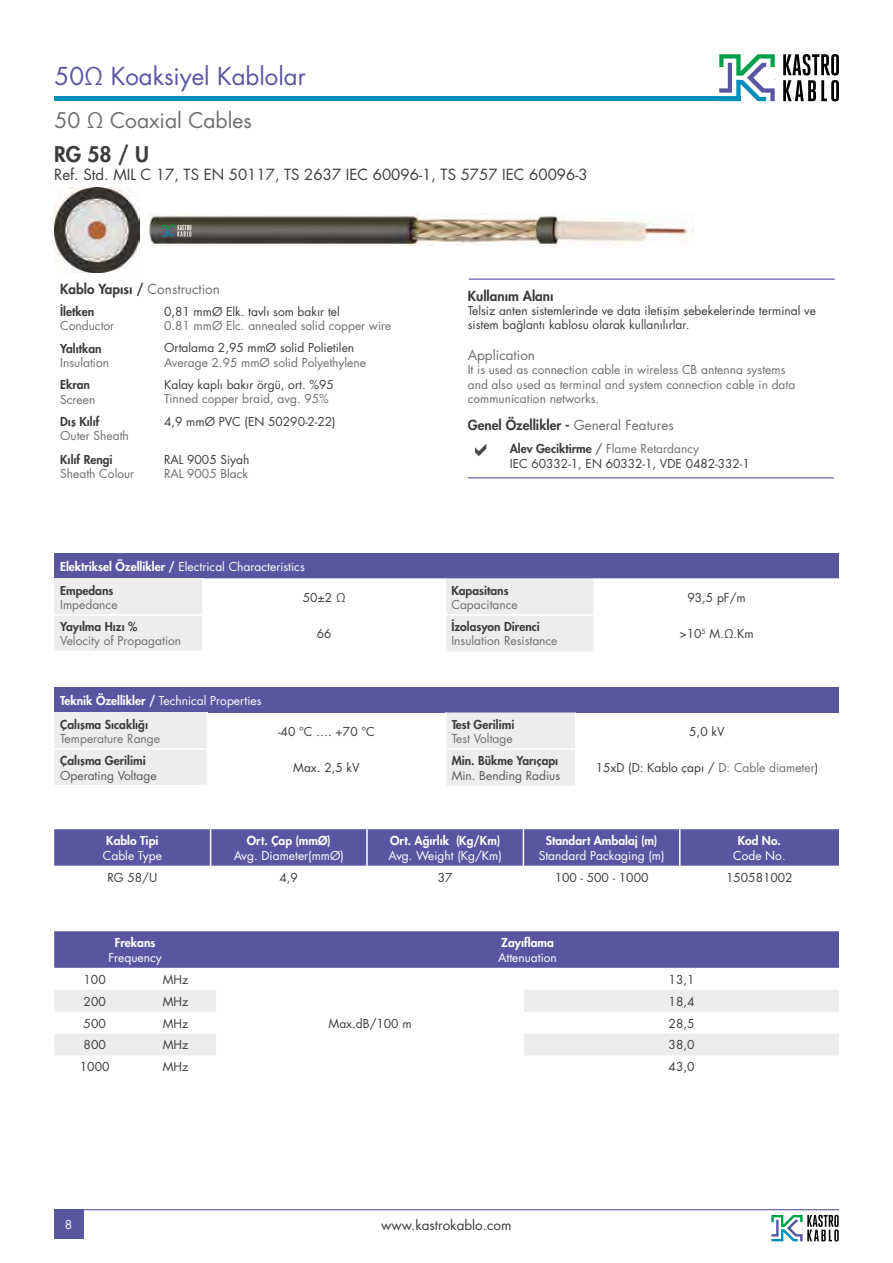
<style>
.page{position:relative;width:893px;height:1263px;background:#fff}
.page>*{position:absolute;margin:0;border:0;box-sizing:border-box;transform-origin:0 0}
.t1{font:24px "Futura";color:#5a55a1}
.t2{font:21px "Futura";color:#706f6f}
.t3{font:800 21px "Futura";color:#3c3c3b}
.t4{font:15px "Futura";color:#3c3c3b}
.t5{font:800 13.5px "Futura";color:#3c3c3b}
.t6{font:13.5px "Futura";color:#3c3c3b}
.t7{font:13.5px "Futura";color:#706f6f}
.t8{font:12px/14.4px "Futura";color:#3c3c3b}
.t9{font:12px/14.4px "Futura";color:#706f6f}
.t10{font:12px/23.9px "Futura";color:#fff}
.t11{font:800 12px "Futura";color:#3c3c3b}
.t12{font:800 12px "Futura";color:#fff}
.t13{font:12px "Futura";color:#575756}
.s1{color:#fff}
.s2{font-weight:400;color:#706f6f}
.s3{font-weight:800}
.s4{color:#706f6f}
.s5{font-weight:800;color:#3c3c3b}
</style>
<div class="page">
<div style="left:54px;top:1209px;width:29px;height:30px;background:#5a55a1"></div>
<hr style="left:54px;top:1209px;width:785px;height:1px;background:#5a55a1">
<svg style="left:834px;top:1215px;width:5px;height:12px"></svg>
<svg style="left:771px;top:1215px;width:66px;height:26px"></svg>
<svg style="left:834px;top:1229px;width:5px;height:12px"></svg>
<svg style="left:719px;top:54px;width:56px;height:47px"></svg>
<svg style="left:783px;top:54px;width:56px;height:47px"></svg>
<div style="left:54px;top:96px;width:686px;height:5px;background:#0090bd"></div>
<div style="left:54px;top:553px;width:785px;height:25px;background:#5a55a1"></div>
<div style="left:54px;top:578px;width:149px;height:37px;background:#ededed"></div>
<svg style="left:204px;top:578px;width:635px;height:1px"></svg>
<div style="left:446px;top:578px;width:147px;height:73px;background:#ededed"></div>
<div style="left:54px;top:615px;width:149px;height:36px;background:#ededed"></div>
<hr style="left:202px;top:578px;width:2px;height:36px;background:#fff">
<hr style="left:445px;top:578px;width:1px;height:36px;background:#fff">
<hr style="left:593px;top:578px;width:2px;height:36px;background:#fff">
<hr style="left:54px;top:614px;width:149px;height:2px;background:#fff">
<hr style="left:202px;top:616px;width:2px;height:35px;background:#fff">
<hr style="left:445px;top:614px;width:149px;height:2px;background:#fff">
<div style="left:54px;top:687px;width:784px;height:25px;background:#5a55a1"></div>
<svg style="left:54px;top:712px;width:521px;height:74px"></svg>
<hr style="left:54px;top:785px;width:153px;height:1px;background:#fff">
<hr style="left:207px;top:785px;width:239px;height:1px;background:#fff">
<hr style="left:445px;top:712px;width:1px;height:36px;background:#fff">
<hr style="left:207px;top:748px;width:239px;height:2px;background:#fff">
<hr style="left:207px;top:750px;width:1px;height:35px;background:#fff">
<hr style="left:446px;top:748px;width:130px;height:2px;background:#fff">
<hr style="left:445px;top:750px;width:1px;height:35px;background:#fff">
<hr style="left:207px;top:712px;width:1px;height:36px;background:#fff">
<hr style="left:54px;top:748px;width:153px;height:2px;background:#fff">
<div style="left:54px;top:829px;width:785px;height:37px;background:#5a55a1"></div>
<hr style="left:210px;top:829px;width:1px;height:37px;background:#fff">
<hr style="left:366px;top:829px;width:2px;height:37px;background:#fff">
<hr style="left:523px;top:829px;width:1px;height:37px;background:#fff">
<hr style="left:679px;top:829px;width:2px;height:37px;background:#fff">
<div style="left:54px;top:931px;width:785px;height:37px;background:#5a55a1"></div>
<svg style="left:54px;top:990px;width:785px;height:65px"></svg>
<img style="left:146px;top:214px;width:547px;height:32px">
<img style="left:54px;top:187px;width:85px;height:85px">
<hr style="left:468px;top:477px;width:366px;height:1px;background:#5a55a1">
<hr style="left:469px;top:279px;width:366px;height:1px;background:#5a55a1">
<svg style="left:162px;top:225px;width:29px;height:12px"></svg>
<h1 class="t1" style="left:55px;top:61px;width:280px">50Ω Koaksiyel Kablolar<span class="s1">lar</span></h1>
<h2 class="t2" style="left:55px;top:107px;width:199px">50 Ω Coaxial Cables</h2>
<h2 class="t3" style="left:54px;top:141px;width:96px">RG 58 / U</h2>
<p class="t4" style="left:54px;top:165px;width:535px">Ref. Std. MIL C 17, TS EN 50117, TS 2637 IEC 60096-1, TS 5757 IEC 60096-3</p>
<p class="t5" style="left:60px;top:280px;width:161px">Kablo Yapısı / <span class="s2">Construction</span></p>
<p class="t11" style="left:60px;top:304px;width:36px">İletken</p>
<p class="t9" style="left:60px;top:319px;width:56px">Conductor</p>
<p class="t8" style="left:164px;top:304px;width:177px">0,81 mmØ Elk. tavlı som bakır tel</p>
<p class="t9" style="left:164px;top:319px;width:229px">0.81 mmØ Elc. annealed solid copper wire</p>
<p class="t11" style="left:60px;top:340px;width:43px">Yalıtkan</p>
<p class="t9" style="left:60px;top:356px;width:50px">Insulation</p>
<p class="t8" style="left:164px;top:341px;width:192px">Ortalama 2,95 mmØ solid Polietilen</p>
<p class="t9" style="left:164px;top:355px;width:203px">Average 2.95 mmØ solid Polyethylene</p>
<p class="t11" style="left:60px;top:377px;width:31px">Ekran</p>
<p class="t9" style="left:60px;top:392px;width:37px">Screen</p>
<p class="t8" style="left:164px;top:377px;width:171px">Kalay kaplı bakır örgü, ort. %95</p>
<p class="t9" style="left:164px;top:392px;width:166px">Tinned copper braid, avg. 95%</p>
<p class="t11" style="left:60px;top:413px;width:41px">Dış Kılıf</p>
<p class="t9" style="left:60px;top:429px;width:70px">Outer Sheath</p>
<p class="t8" style="left:164px;top:414px;width:173px">4,9 mmØ PVC (EN 50290-2-22)</p>
<p class="t11" style="left:60px;top:452px;width:54px">Kılıf Rengi</p>
<p class="t9" style="left:60px;top:467px;width:76px">Sheath Colour</p>
<p class="t8" style="left:164px;top:452px;width:87px">RAL 9005 Siyah</p>
<p class="t9" style="left:164px;top:467px;width:86px">RAL 9005 Black</p>
<p class="t5" style="left:468px;top:286px;width:87px">Kullanım Alanı</p>
<p class="t8" style="left:468px;top:303px;width:350px">Telsiz anten sistemlerinde ve data iletişim şebekelerinde terminal ve sistem bağlantı kablosu olarak kullanılırlar.</p>
<p class="t7" style="left:468px;top:346px;width:69px">Application</p>
<p class="t9" style="left:468px;top:363px;width:329px">It is used as connection cable in wireless CB antenna systems and also used as terminal and system connection cable in data communication networks.</p>
<p class="t8" style="left:510px;top:442px;width:242px"><span class="s3">Alev Geciktirme</span> / <span class="s4">Flame Retardancy<br></span>IEC 60332-1, EN 60332-1, VDE 0482-332-1</p>
<p class="t5" style="left:468px;top:416px;width:207px">Genel Özellikler - <span class="s2">General Features</span></p>
<p class="t10" style="left:60px;top:554px;width:246px"><span class="s3">Elektriksel Özellikler /</span> Electrical Characteristics<br><span class="s5">Empedans</span></p>
<p class="t9" style="left:60px;top:597px;width:59px">Impedance</p>
<p class="t8" style="left:303px;top:590px;width:44px">50±2 Ω</p>
<p class="t11" style="left:451px;top:582px;width:59px">Kapasitans</p>
<p class="t9" style="left:451px;top:597px;width:68px">Capacitance</p>
<p class="t11" style="left:60px;top:619px;width:79px">Yayılma Hızı %</p>
<p class="t9" style="left:60px;top:634px;width:122px">Velocity of Propagation</p>
<p class="t8" style="left:317px;top:627px;width:16px">66</p>
<p class="t11" style="left:451px;top:619px;width:90px">İzolasyon Direnci</p>
<p class="t9" style="left:451px;top:634px;width:108px">Insulation Resistance</p>
<p class="t10" style="left:60px;top:689px;width:203px"><span class="s3">Teknik Özellikler /</span> Technical Properties<br><span class="s5">Çalışma Sıcaklığı</span></p>
<p class="t9" style="left:60px;top:732px;width:101px">Temperature Range</p>
<p class="t11" style="left:60px;top:753px;width:87px">Çalışma Gerilimi</p>
<p class="t13" style="left:60px;top:767px;width:98px">Operating Voltage</p>
<p class="t8" style="left:278px;top:724px;width:98px">-40 °C …. +70 °C</p>
<p class="t8" style="left:293px;top:761px;width:68px">Max. 2,5 kV</p>
<p class="t11" style="left:452px;top:716px;width:64px">Test Gerilimi</p>
<p class="t9" style="left:452px;top:732px;width:63px">Test Voltage</p>
<p class="t11" style="left:452px;top:753px;width:108px">Min. Bükme Yarıçapı</p>
<p class="t13" style="left:452px;top:767px;width:110px">Min. Bending Radius</p>
<p class="t8" style="left:687px;top:590px;width:60px">93,5 pF/m</p>
<p class="t8" style="left:679px;top:627px;width:76px">&gt;10<sup>5</sup> M.Ω.Km</p>
<p class="t8" style="left:689px;top:724px;width:37px">5,0 kV</p>
<p class="t8" style="left:596px;top:761px;width:224px">15xD (D: Kablo çapı / <span class="s4">D: Cable diameter</span>)</p>
<p class="t12" style="left:106px;top:833px;width:54px">Kablo Tipi</p>
<p class="t10" style="left:103px;top:844px;width:61px">Cable Type</p>
<p class="t12" style="left:247px;top:833px;width:85px">Ort. Çap (mmØ)</p>
<p class="t10" style="left:234px;top:844px;width:112px">Avg. Diameter(mmØ)</p>
<p class="t12" style="left:390px;top:833px;width:112px">Ort. Ağırlık (Kg/Km)</p>
<p class="t10" style="left:388px;top:844px;width:115px">Avg. Weight (Kg/Km)</p>
<p class="t12" style="left:546px;top:833px;width:113px">Standart Ambalaj (m)</p>
<p class="t10" style="left:539px;top:844px;width:127px">Standard Packaging (m)</p>
<p class="t12" style="left:738px;top:833px;width:45px">Kod No.</p>
<p class="t10" style="left:733px;top:844px;width:54px">Code No.</p>
<p class="t8" style="left:107px;top:870px;width:51px">RG 58/U</p>
<p class="t8" style="left:280px;top:870px;width:20px">4,9</p>
<p class="t8" style="left:438px;top:870px;width:16px">37</p>
<p class="t8" style="left:555px;top:870px;width:95px">100 - 500 - 1000</p>
<p class="t8" style="left:726px;top:870px;width:68px">150581002</p>
<p class="t12" style="left:115px;top:935px;width:42px">Frekans</p>
<p class="t10" style="left:109px;top:946px;width:55px">Frequency</p>
<p class="t8" style="left:84px;top:972px;width:24px">100</p>
<p class="t8" style="left:163px;top:972px;width:27px">MHz</p>
<p class="t12" style="left:501px;top:935px;width:54px">Zayıflama</p>
<p class="t10" style="left:498px;top:946px;width:60px">Attenuation</p>
<p class="t8" style="left:669px;top:972px;width:27px">13,1</p>
<p class="t8" style="left:84px;top:994px;width:24px">200</p>
<p class="t8" style="left:163px;top:994px;width:27px">MHz</p>
<p class="t8" style="left:669px;top:994px;width:27px">18,4</p>
<p class="t8" style="left:84px;top:1016px;width:24px">500</p>
<p class="t8" style="left:163px;top:1016px;width:27px">MHz</p>
<p class="t8" style="left:669px;top:1016px;width:27px">28,5</p>
<p class="t8" style="left:84px;top:1038px;width:24px">800</p>
<p class="t8" style="left:163px;top:1038px;width:27px">MHz</p>
<p class="t8" style="left:669px;top:1038px;width:27px">38,0</p>
<p class="t8" style="left:80px;top:1060px;width:31px">1000</p>
<p class="t8" style="left:163px;top:1060px;width:27px">MHz</p>
<p class="t8" style="left:669px;top:1060px;width:27px">43,0</p>
<p class="t8" style="left:329px;top:1016px;width:85px">Max.dB/100 m</p>
<p class="t10" style="left:65px;top:1212px;width:9px">8</p>
<p class="t6" style="left:381px;top:1217px;width:132px">www.kastrokablo.com</p>
</div>
